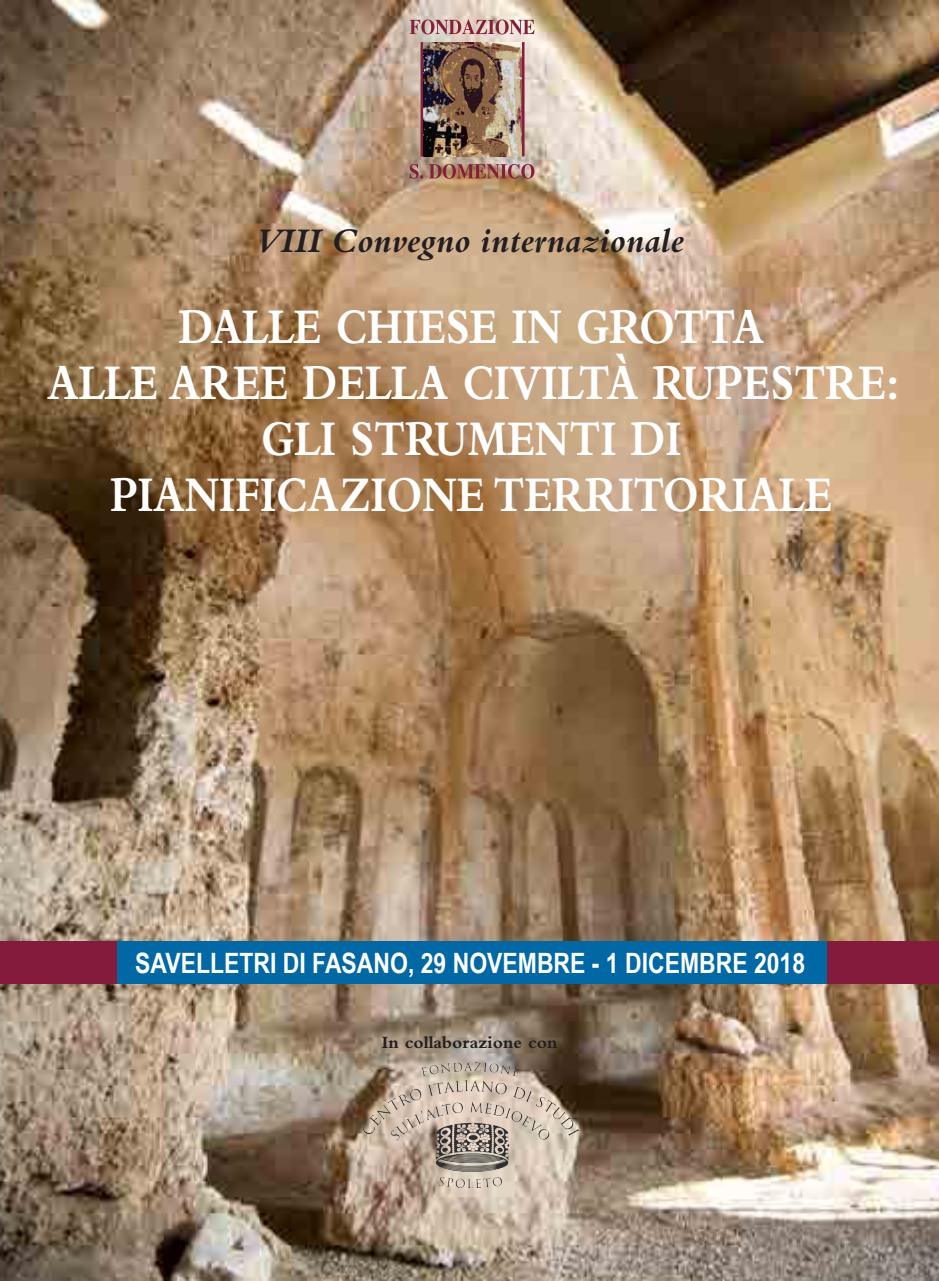
<style>
.page{position:relative;width:939px;height:1281px;background:#fff}
.page>*{position:absolute;margin:0;border:0;box-sizing:border-box;transform-origin:0 0}
.t1{font:700 52px/56px "Bembo Std";color:#fff;text-align:center;scale:.82 1}
.t2{font:italic 700 36px "Bembo Std";color:#231f20}
.t3{font:700 28px "Arial Narrow";color:#fff}
.t4{font:700 18px "Bembo Std";color:#231f20}
</style>
<div class="page">
<img style="left:0;top:0;width:938px;height:1281px">
<div style="left:113px;top:941px;width:713px;height:43px;background:#0168a6"></div>
<div style="left:0;top:941px;width:116px;height:43px;background:#841b3c"></div>
<div style="left:826px;top:941px;width:112px;height:43px;background:#841b3c"></div>
<img style="left:363px;top:1062px;width:215px;height:125px">
<hr style="left:420px;top:42px;width:3px;height:114px;background:#831f3b">
<hr style="left:521px;top:42px;width:3px;height:114px;background:#831f3b">
<svg style="left:409px;top:20px;width:125px;height:14px;background:#bc8d90"></svg>
<svg style="left:409px;top:164px;width:14px;height:15px"></svg>
<svg style="left:429px;top:164px;width:105px;height:15px;background:#a26960"></svg>
<img style="left:423px;top:42px;width:98px;height:114px">
<svg style="left:0;top:1275px;width:4px;height:6px"></svg>
<svg style="left:937px;top:1275px;width:2px;height:6px"></svg>
<p class="t2" style="left:256px;top:221px;width:429px">VIII Convegno internazionale</p>
<p class="t1" style="left:47px;top:298px;width:1040px">DALLE CHIESE IN GROTTA<br>ALLE AREE DELLA CIVILTÀ RUPESTRE:<br>GLI STRUMENTI DI<br>PIANIFICAZIONE TERRITORIALE</p>
<p class="t3" style="left:135px;top:946px;width:671px">SAVELLETRI DI FASANO, 29 NOVEMBRE - 1 DICEMBRE 2018</p>
<p class="t4" style="left:381px;top:1032px;width:177px">In collaborazione con</p>
</div>
